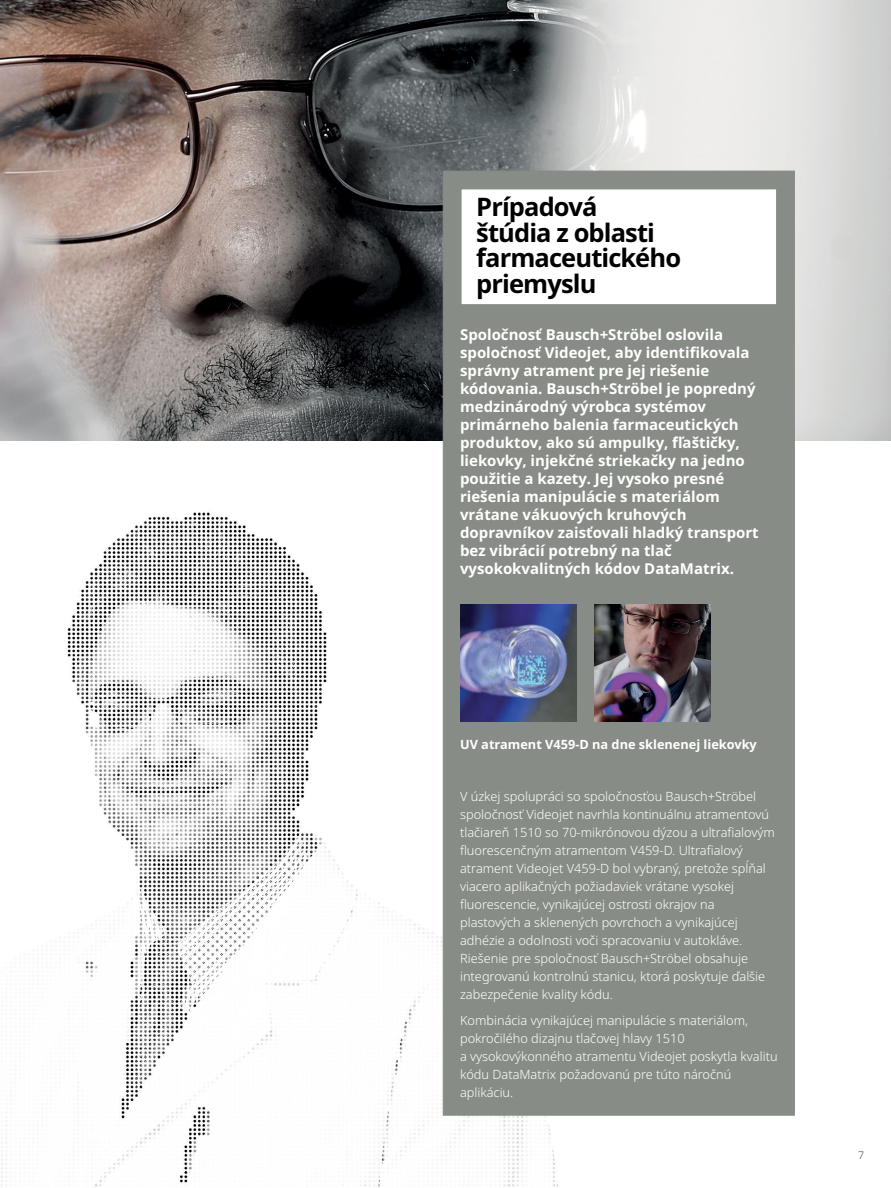
<style>
.page{position:relative;width:891px;height:1188px;background:#fff}
.page>*{position:absolute;margin:0;border:0;box-sizing:border-box;transform-origin:0 0}
.t1{font:700 25.5px/25.5px "Noto Sans";letter-spacing:-.035em;color:#000}
.t2{font:700 15px/18px "Noto Sans";color:#fff}
.t3{font:300 12.75px/18px "Noto Sans";color:#fff}
.t4{font:700 12.75px "Noto Sans";color:#fff}
.t5{font:300 10.5px "Noto Sans";color:#414042}
</style>
<div class="page">
<img style="left:1px;top:501px;width:557px;height:686px">
<img style="left:0;top:0;width:891px;height:441px">
<div style="left:443px;top:171px;width:352px;height:945px;background:#888c87"></div>
<img style="left:594px;top:605px;width:117px;height:116px">
<img style="left:460px;top:605px;width:117px;height:116px">
<div style="left:460px;top:188px;width:318px;height:118px;background:#fff;border:2px solid #888c87"></div>
<h1 class="t1" style="left:476px;top:194px;width:206px">Prípadová<br>štúdia z oblasti farmaceutického priemyslu</h1>
<p class="t2" style="left:460px;top:325px;width:300px">Spoločnosť Bausch+Ströbel oslovila spoločnosť Videojet, aby identifikovala správny atrament pre jej riešenie kódovania. Bausch+Ströbel je popredný medzinárodný výrobca systémov primárneho balenia farmaceutických produktov, ako sú ampulky, fľaštičky, liekovky, injekčné striekačky na jedno použitie a kazety. Jej vysoko presné riešenia manipulácie s materiálom vrátane vákuových kruhových dopravníkov zaisťovali hladký transport bez vibrácií potrebný na tlač vysokokvalitných kódov DataMatrix.</p>
<p class="t4" style="left:460px;top:735px;width:298px">UV atrament V459-D na dne sklenenej liekovky</p>
<p class="t3" style="left:460px;top:787px;width:316px">V úzkej spolupráci so spoločnosťou Bausch+Ströbel spoločnosť Videojet navrhla kontinuálnu atramentovú tlačiareň 1510 so 70-mikrónovou dýzou a ultrafialovým fluorescenčným atramentom V459-D. Ultrafialový atrament Videojet V459-D bol vybraný, pretože spĺňal viacero aplikačných požiadaviek vrátane vysokej fluorescencie, vynikajúcej ostrosti okrajov na plastových a sklenených povrchoch a vynikajúcej adhézie a odolnosti voči spracovaniu v autokláve.<br>Riešenie pre spoločnosť Bausch+Ströbel obsahuje integrovanú kontrolnú stanicu, ktorá poskytuje ďalšie zabezpečenie kvality kódu.</p>
<p class="t3" style="left:460px;top:1012px;width:319px">Kombinácia vynikajúcej manipulácie s materiálom, pokročilého dizajnu tlačovej hlavy 1510<br>a vysokovýkonného atramentu Videojet poskytla kvalitu kódu DataMatrix požadovanú pre túto náročnú aplikáciu.</p>
<p class="t5" style="left:858px;top:1148px;width:7px">7</p>
</div>
